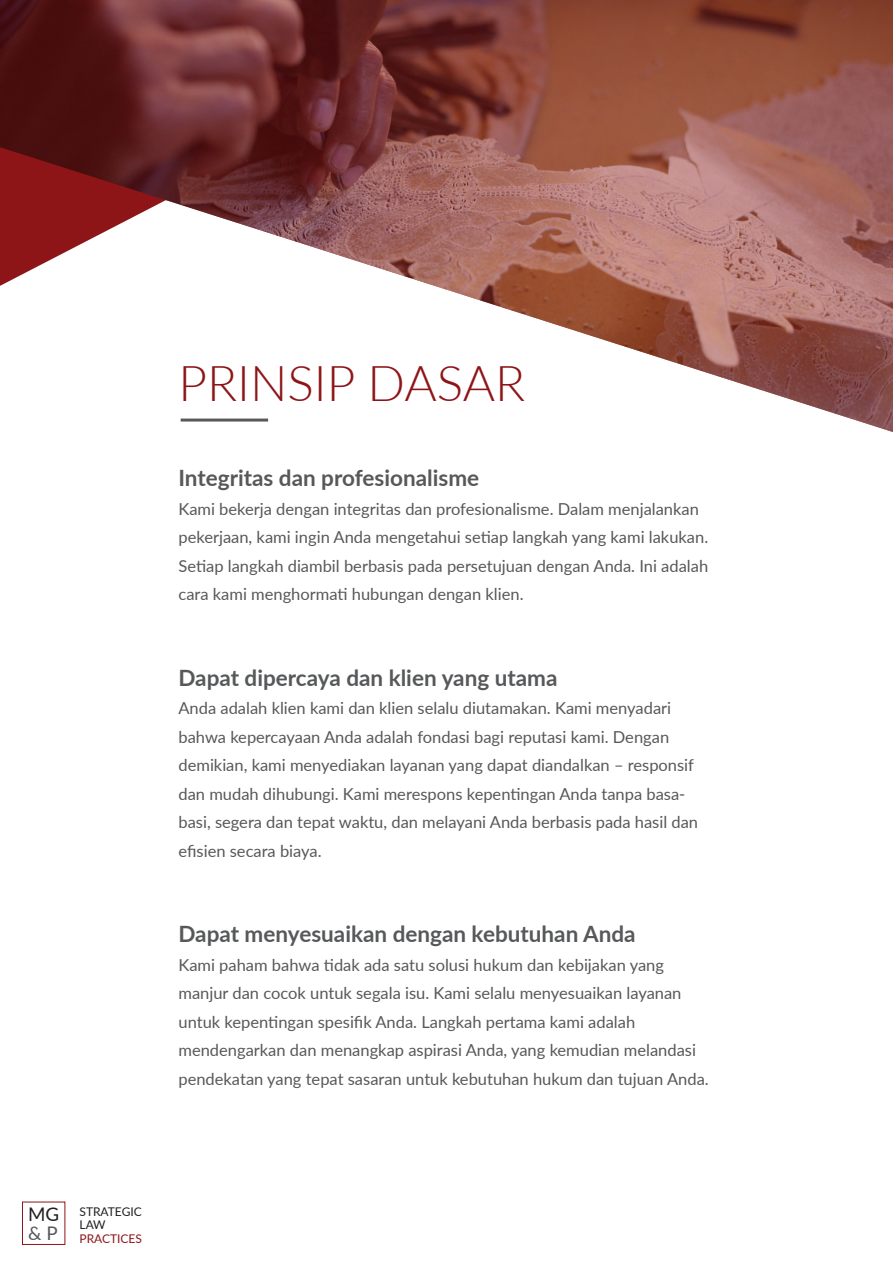
<style>
.page{position:relative;width:893px;height:1263px;background:#fff}
.page>*{position:absolute;margin:0;border:0;box-sizing:border-box;transform-origin:0 0}
.Judul_Bab{font:300 49.5px "Lato";color:#8d1518}
.isi{font:700 22.5px "Lato";color:#57585a}
.t1{font:18.75px "Lato";color:#231f20}
.t2{font:18.75px "Lato";color:#57585a}
.isi-2{font:16.5px/28.5px "Lato";color:#57585a}
.t3{font:12px/13.5px "Lato";color:#231f20}
.t4{font:12px "Lato";color:#8d1518}
</style>
<div class="page">
<img style="left:0;top:0;width:893px;height:432px">
<div style="left:22px;top:1202px;width:43px;height:43px;border:1px solid #8d1518"></div>
<p class="Judul_Bab" style="left:178px;top:348px;width:348px">PRINSIP DASAR</p>
<p class="isi" style="left:178px;top:461px;width:302px">Integritas dan profesionalisme</p>
<p class="isi-2" style="left:178px;top:494px;width:531px">Kami bekerja dengan integritas dan profesionalisme. Dalam menjalankan pekerjaan, kami ingin Anda mengetahui setiap langkah yang kami lakukan.<br>Setiap langkah diambil berbasis pada persetujuan dengan Anda. Ini adalah cara kami menghormati hubungan dengan klien.</p>
<p class="isi" style="left:178px;top:661px;width:380px">Dapat dipercaya dan klien yang utama</p>
<p class="isi-2" style="left:178px;top:693px;width:521px">Anda adalah klien kami dan klien selalu diutamakan. Kami menyadari bahwa kepercayaan Anda adalah fondasi bagi reputasi kami. Dengan demikian, kami menyediakan layanan yang dapat diandalkan – responsif dan mudah dihubungi. Kami merespons kepentingan Anda tanpa basa&shy;basi, segera dan tepat waktu, dan melayani Anda berbasis pada hasil dan efisien secara biaya.</p>
<p class="isi" style="left:178px;top:917px;width:459px">Dapat menyesuaikan dengan kebutuhan Anda</p>
<p class="isi-2" style="left:178px;top:950px;width:532px">Kami paham bahwa tidak ada satu solusi hukum dan kebijakan yang manjur dan cocok untuk segala isu. Kami selalu menyesuaikan layanan untuk kepentingan spesifik Anda. Langkah pertama kami adalah mendengarkan dan menangkap aspirasi Anda, yang kemudian melandasi pendekatan yang tepat sasaran untuk kebutuhan hukum dan tujuan Anda.</p>
<p class="t1" style="left:28px;top:1201px;width:33px">MG</p>
<p class="t2" style="left:28px;top:1219px;width:31px">&amp; P</p>
<p class="t3" style="left:80px;top:1204px;width:64px">STRATEGIC<br>LAW</p>
<p class="t4" style="left:80px;top:1229px;width:64px">PRACTICES</p>
</div>
